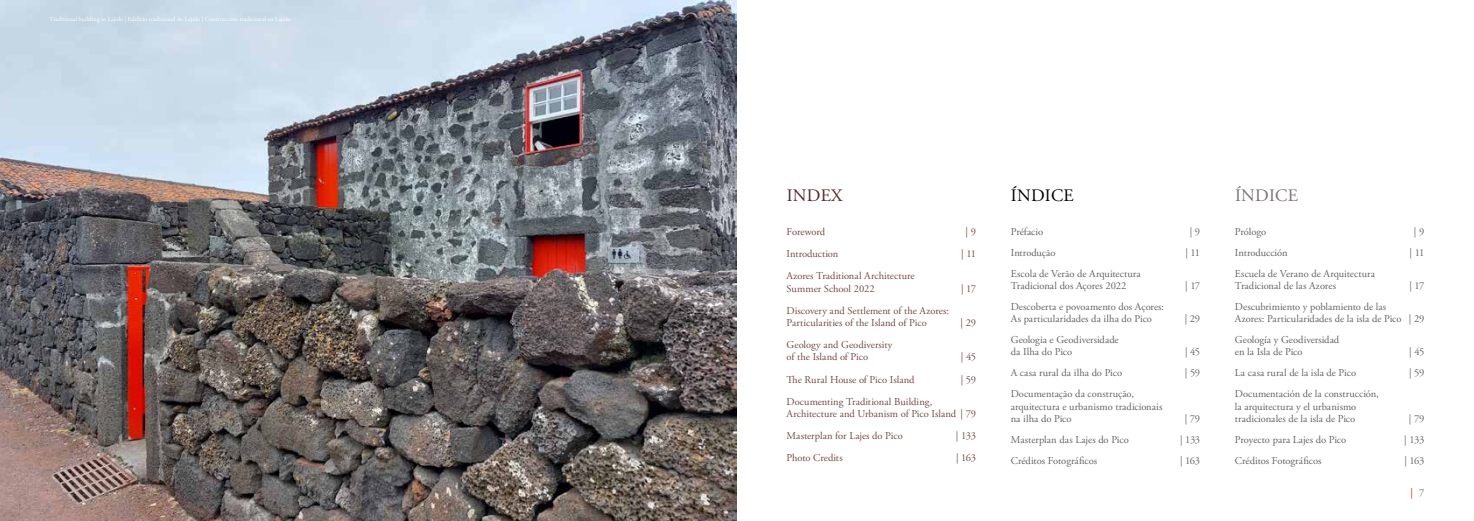
<style>
.page{position:relative;width:1474px;height:521px;background:#fff}
.page>*{position:absolute;margin:0;border:0;box-sizing:border-box;transform-origin:0 0}
.t1{font:17.5px "Adobe Garamond Pro";letter-spacing:.015em;color:#000}
.t2{font:17.5px "Adobe Garamond Pro";letter-spacing:.015em;color:#797271}
.t3{font:17.5px "Adobe Garamond Pro";letter-spacing:.015em;color:#552427}
.t4{font:10.5px/12.2px "Adobe Garamond Pro";color:#636466}
.t5{font:10.5px/12.2px "Adobe Garamond Pro";color:#744c45}
.t6{font:10.5px "Adobe Garamond Pro";color:#c61d23}
.t7{font:6.12px "Adobe Garamond Pro";letter-spacing:.02em;color:#fff}
.s1{color:#797271}
</style>
<div class="page">
<img style="left:0;top:0;width:737px;height:521px">
<p class="t7" style="left:50px;top:16px;width:244px">Traditional building in Lajido | Edifício tradicional do Lajido | Construcción tradicional en Lajido.</p>
<h1 class="t3" style="left:786px;top:185px;width:57px">INDEX</h1>
<h1 class="t1" style="left:1010px;top:185px;width:64px">ÍNDICE</h1>
<h1 class="t2" style="left:1234px;top:185px;width:64px">ÍNDICE</h1>
<p class="t5" style="left:786px;top:226px;width:40px">Foreword</p>
<p class="t5" style="left:965px;top:226px;width:12px">| 9</p>
<p class="t5" style="left:786px;top:248px;width:53px">Introduction</p>
<p class="t5" style="left:961px;top:248px;width:16px">| 11</p>
<p class="t5" style="left:786px;top:270px;width:130px">Azores Traditional Architecture<br>Summer School 2022</p>
<p class="t5" style="left:961px;top:282px;width:16px">| 17</p>
<p class="t5" style="left:786px;top:305px;width:164px">Discovery and Settlement of the Azores:<br>Particularities of the Island of Pico</p>
<p class="t5" style="left:960px;top:317px;width:17px">| 29</p>
<p class="t5" style="left:786px;top:339px;width:107px">Geology and Geodiversity of the Island of Pico</p>
<p class="t5" style="left:961px;top:351px;width:17px">| 45</p>
<p class="t5" style="left:786px;top:373px;width:129px">The Rural House of Pico Island</p>
<p class="t5" style="left:960px;top:373px;width:17px">| 59</p>
<p class="t5" style="left:786px;top:396px;width:191px">Documenting Traditional Building,<br>Architecture and Urbanism of Pico Island | 79</p>
<p class="t5" style="left:786px;top:430px;width:118px">Masterplan for Lajes do Pico</p>
<p class="t5" style="left:955px;top:430px;width:22px">| 133</p>
<p class="t5" style="left:786px;top:452px;width:58px">Photo Credits</p>
<p class="t5" style="left:956px;top:452px;width:22px">| 163</p>
<p class="t4" style="left:1010px;top:226px;width:34px">Préfacio</p>
<p class="t4" style="left:1189px;top:226px;width:12px">| 9</p>
<p class="t4" style="left:1010px;top:247px;width:46px">Introdução</p>
<p class="t4" style="left:1185px;top:247px;width:16px">| 11</p>
<p class="t4" style="left:1010px;top:268px;width:131px">Escola de Verão de Arquitectura<br>Tradicional dos Açores 2022</p>
<p class="t4" style="left:1185px;top:280px;width:16px">| 17</p>
<p class="t4" style="left:1010px;top:301px;width:155px">Descoberta e povoamento dos Açores:<br>As particularidades da ilha do Pico</p>
<p class="t4" style="left:1184px;top:313px;width:17px">| 29</p>
<p class="t4" style="left:1010px;top:334px;width:109px">Geologia e Geodiversidade da Ilha do Pico</p>
<p class="t4" style="left:1185px;top:346px;width:17px">| 45</p>
<p class="t4" style="left:1010px;top:367px;width:113px">A casa rural da ilha do Pico</p>
<p class="t4" style="left:1184px;top:367px;width:17px">| 59</p>
<p class="t4" style="left:1010px;top:388px;width:153px">Documentação da construção, arquitectura e urbanismo tradicionais na ilha do Pico</p>
<p class="t4" style="left:1184px;top:413px;width:17px">| 79</p>
<p class="t4" style="left:1010px;top:434px;width:120px">Masterplan das Lajes do Pico</p>
<p class="t4" style="left:1180px;top:434px;width:22px">| 133</p>
<p class="t4" style="left:1010px;top:455px;width:88px">Créditos Fotográficos</p>
<p class="t4" style="left:1180px;top:455px;width:22px">| 163</p>
<p class="t4" style="left:1234px;top:226px;width:33px">Prólogo</p>
<p class="t4" style="left:1413px;top:226px;width:12px">| 9</p>
<p class="t4" style="left:1234px;top:247px;width:54px">Introducción</p>
<p class="t4" style="left:1409px;top:247px;width:16px">| 11</p>
<p class="t4" style="left:1234px;top:268px;width:141px">Escuela de Verano de Arquitectura<br>Tradicional de las Azores</p>
<p class="t4" style="left:1409px;top:280px;width:16px">| 17</p>
<p class="t4" style="left:1234px;top:301px;width:191px">Descubrimiento y poblamiento de las<br>Azores: Particularidades de la isla de Pico | 29</p>
<p class="t4" style="left:1234px;top:334px;width:106px">Geología y Geodiversidad en la Isla de Pico</p>
<p class="t4" style="left:1409px;top:346px;width:17px">| 45</p>
<p class="t4" style="left:1234px;top:367px;width:123px">La casa rural de la isla de Pico</p>
<p class="t4" style="left:1408px;top:367px;width:17px">| 59</p>
<p class="t4" style="left:1234px;top:388px;width:145px">Documentación de la construcción, la arquitectura y el urbanismo tradicionales de la isla de Pico</p>
<p class="t4" style="left:1408px;top:413px;width:17px">| 79</p>
<p class="t4" style="left:1234px;top:434px;width:113px">Proyecto para Lajes do Pico</p>
<p class="t4" style="left:1404px;top:434px;width:22px">| 133</p>
<p class="t4" style="left:1234px;top:455px;width:88px">Créditos Fotográficos</p>
<p class="t4" style="left:1404px;top:455px;width:22px">| 163</p>
<p class="t6" style="left:1410px;top:486px;width:15px">| <span class="s1">7</span></p>
</div>
